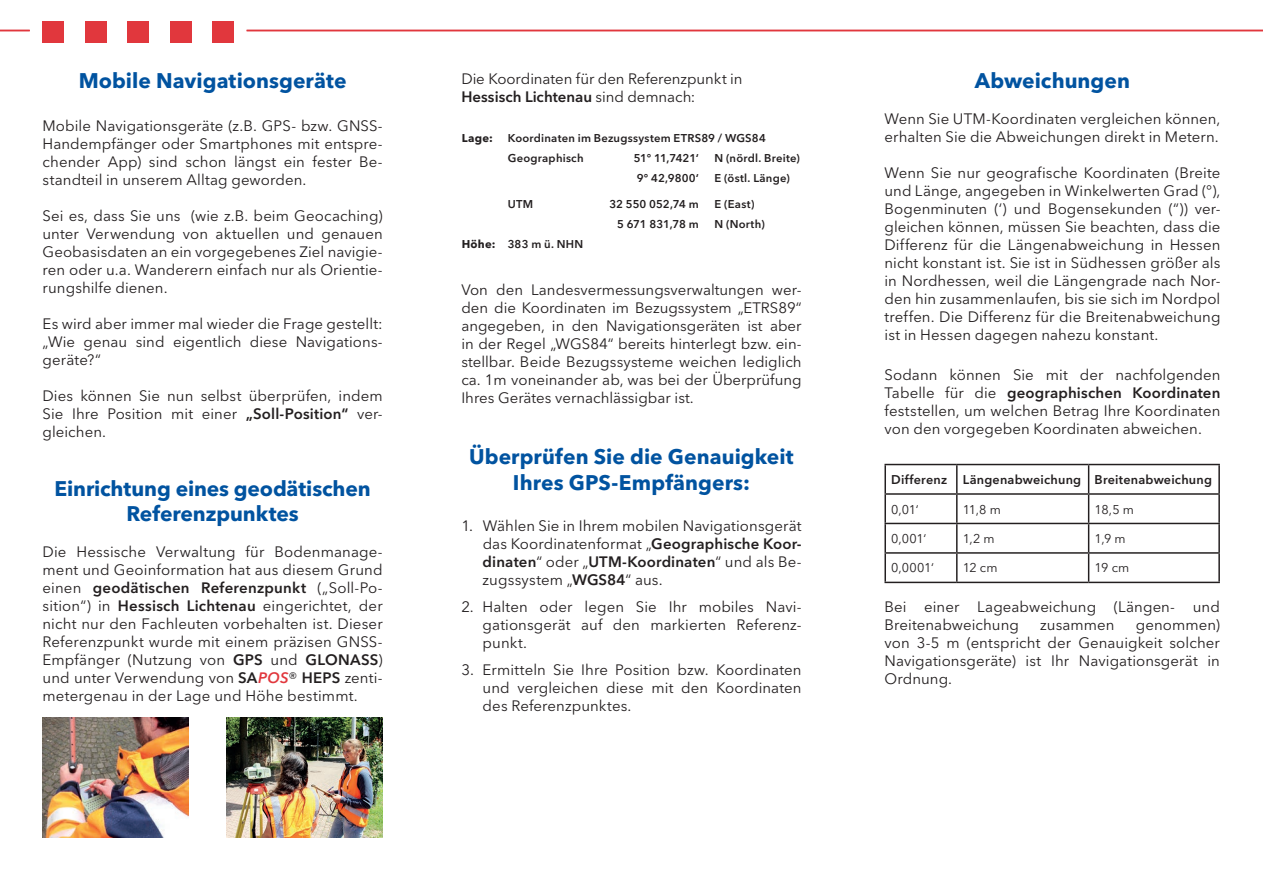
<style>
.page{position:relative;width:1263px;height:893px;background:#fff}
.page>*{position:absolute;margin:0;border:0;box-sizing:border-box;transform-origin:0 0}
.t1{font:700 21px/25.2px "Avenir Next LT Pro";color:#0153a0;text-align:center}
.t2{font:15px/18px "Avenir Next LT Pro";letter-spacing:.005em;color:#231f20;text-align:justify}
.t3{font:12.6px "Avenir Next LT Pro";letter-spacing:-.025em;color:#231f20}
.t4{font:600 12.6px "Avenir Next LT Pro";letter-spacing:.015em;color:#231f20}
.t5{font:600 11.25px/20.1px "Avenir Next LT Pro";letter-spacing:.02em;color:#231f20}
.t6{font:600 11.25px "Avenir Next LT Pro";letter-spacing:-.005em;color:#231f20}
.t7{font:700 11.25px "Avenir Next LT Pro";color:#231f20}
.s1{font-weight:600}
.s2{font-weight:600;font-style:italic;color:#e1373d}
.s3{font-weight:700}
</style>
<div class="page">
<img style="left:43px;top:717px;width:146px;height:120px">
<img style="left:226px;top:717px;width:156px;height:120px">
<hr style="left:884px;top:464px;width:73px;height:1px;background:#231f20">
<hr style="left:884px;top:465px;width:2px;height:28px;background:#231f20">
<hr style="left:957px;top:464px;width:132px;height:1px;background:#231f20">
<hr style="left:1089px;top:464px;width:131px;height:1px;background:#231f20">
<hr style="left:1218px;top:465px;width:2px;height:28px;background:#231f20">
<hr style="left:884px;top:493px;width:73px;height:2px;background:#231f20">
<hr style="left:884px;top:495px;width:2px;height:28px;background:#231f20">
<hr style="left:957px;top:493px;width:132px;height:2px;background:#231f20">
<hr style="left:1089px;top:493px;width:131px;height:2px;background:#231f20">
<hr style="left:1218px;top:495px;width:2px;height:28px;background:#231f20">
<hr style="left:884px;top:523px;width:73px;height:1px;background:#231f20">
<hr style="left:884px;top:524px;width:2px;height:28px;background:#231f20">
<hr style="left:957px;top:523px;width:132px;height:1px;background:#231f20">
<hr style="left:1089px;top:523px;width:131px;height:1px;background:#231f20">
<hr style="left:1218px;top:524px;width:2px;height:28px;background:#231f20">
<hr style="left:884px;top:552px;width:73px;height:2px;background:#231f20">
<hr style="left:884px;top:554px;width:2px;height:28px;background:#231f20">
<hr style="left:957px;top:552px;width:132px;height:2px;background:#231f20">
<svg style="left:956px;top:465px;width:1px;height:117px"></svg>
<hr style="left:1089px;top:552px;width:131px;height:2px;background:#231f20">
<svg style="left:1088px;top:465px;width:1px;height:117px"></svg>
<hr style="left:1218px;top:554px;width:2px;height:28px;background:#231f20">
<hr style="left:884px;top:582px;width:73px;height:1px;background:#231f20">
<hr style="left:957px;top:582px;width:132px;height:1px;background:#231f20">
<hr style="left:1089px;top:582px;width:131px;height:1px;background:#231f20">
<div style="left:43px;top:21px;width:21px;height:22px;background:#e1373d"></div>
<div style="left:170px;top:21px;width:21px;height:22px;background:#e1373d"></div>
<div style="left:213px;top:21px;width:21px;height:22px;background:#e1373d"></div>
<div style="left:128px;top:21px;width:21px;height:22px;background:#e1373d"></div>
<div style="left:85px;top:21px;width:21px;height:22px;background:#e1373d"></div>
<hr style="left:0;top:30px;width:30px;height:1px;background:#e1373d">
<hr style="left:247px;top:30px;width:1016px;height:1px;background:#e1373d">
<h1 class="t1" style="left:79px;top:68px;width:269px">Mobile Navigationsgeräte</h1>
<p class="t2" style="left:43px;top:117px;width:342px">Mobile Navigationsgeräte (z.B. GPS- bzw. GNSS-Handempfänger oder Smartphones mit entspre&shy;chender App) sind schon längst ein fester Be&shy;standteil in unserem Alltag geworden.</p>
<p class="t2" style="left:43px;top:207px;width:342px">Sei es, dass Sie uns (wie z.B. beim Geocaching) unter Verwendung von aktuellen und genauen Geobasisdaten an ein vorgegebenes Ziel navigie&shy;ren oder u.a. Wanderern einfach nur als Orientie&shy;rungshilfe dienen.</p>
<p class="t2" style="left:43px;top:315px;width:342px">Es wird aber immer mal wieder die Frage gestellt: „Wie genau sind eigentlich diese Navigations&shy;geräte?“</p>
<p class="t2" style="left:43px;top:387px;width:342px">Dies können Sie nun selbst überprüfen, indem Sie Ihre Position mit einer <span class="s1">„Soll-Position“</span> ver&shy;gleichen.</p>
<h1 class="t1" style="left:54px;top:475px;width:318px">Einrichtung eines geodätischen<br>Referenzpunktes</h1>
<p class="t2" style="left:43px;top:542px;width:342px">Die Hessische Verwaltung für Bodenmanage&shy;ment und Geoinformation hat aus diesem Grund einen <span class="s1">geodätischen Referenzpunkt</span> („Soll-Po&shy;sition“) in <span class="s1">Hessisch Lichtenau</span> eingerichtet, der nicht nur den Fachleuten vorbehalten ist. Dieser Referenzpunkt wurde mit einem präzisen GNSS-Empfänger (Nutzung von <span class="s1">GPS</span> und <span class="s1">GLONASS</span>) und unter Verwendung von <span class="s1">SA</span><span class="s2">POS</span>® <span class="s1">HEPS</span> zenti&shy;metergenau in der Lage und Höhe bestimmt.</p>
<p class="t2" style="left:461px;top:69px;width:283px">Die Koordinaten für den Referenzpunkt in<br><span class="s1">Hessisch Lichtenau</span> sind demnach:</p>
<p class="t7" style="left:462px;top:131px;width:33px">Lage:</p>
<p class="t5" style="left:508px;top:128px;width:260px">Koordinaten im Bezugssystem ETRS89 / WGS84<br>Geographisch</p>
<p class="t5" style="left:634px;top:148px;width:66px">51° 11,7421‘</p>
<p class="t5" style="left:714px;top:148px;width:87px">N (nördl. Breite)</p>
<p class="t5" style="left:637px;top:168px;width:64px">9° 42,9800‘</p>
<p class="t5" style="left:714px;top:168px;width:77px">E (östl. Länge)</p>
<p class="t5" style="left:508px;top:194px;width:27px">UTM</p>
<p class="t6" style="left:609px;top:197px;width:91px">32 550 052,74 m</p>
<p class="t5" style="left:714px;top:194px;width:41px">E (East)</p>
<p class="t5" style="left:617px;top:214px;width:83px">5 671 831,78 m</p>
<p class="t5" style="left:714px;top:214px;width:52px">N (North)</p>
<p class="t5" style="left:462px;top:234px;width:123px"><span class="s3">Höhe:</span> 383 m ü. NHN</p>
<p class="t2" style="left:461px;top:281px;width:342px">Von den Landesvermessungsverwaltungen wer&shy;den die Koordinaten im Bezugssystem „ETRS89“ angegeben, in den Navigationsgeräten ist aber in der Regel „WGS84“ bereits hinterlegt bzw. ein&shy;stellbar. Beide Bezugssysteme weichen lediglich ca. 1m voneinander ab, was bei der Überprüfung Ihres Gerätes vernachlässigbar ist.</p>
<h1 class="t1" style="left:469px;top:444px;width:326px">Überprüfen Sie die Genauigkeit<br>Ihres GPS-Empfängers:</h1>
<p class="t2" style="left:483px;top:517px;width:320px;text-indent:-21px">1. Wählen Sie in Ihrem mobilen Navigationsgerät das Koordinatenformat „<span class="s1">Geographische Koor&shy;dinaten</span>“ oder „<span class="s1">UTM-Koordinaten</span>“ und als Be&shy;zugssystem „<span class="s1">WGS84</span>“ aus.</p>
<p class="t2" style="left:483px;top:598px;width:320px;text-indent:-21px">2. Halten oder legen Sie Ihr mobiles Navi&shy;gationsgerät auf den markierten Referenz&shy;punkt.</p>
<p class="t2" style="left:483px;top:661px;width:320px;text-indent:-21px">3. Ermitteln Sie Ihre Position bzw. Koordinaten und vergleichen diese mit den Koordinaten des Referenzpunktes.</p>
<h1 class="t1" style="left:975px;top:68px;width:157px">Abweichungen</h1>
<p class="t2" style="left:884px;top:110px;width:337px">Wenn Sie UTM-Koordinaten vergleichen können, erhalten Sie die Abweichungen direkt in Metern.</p>
<p class="t2" style="left:884px;top:164px;width:337px">Wenn Sie nur geografische Koordinaten (Breite und Länge, angegeben in Winkelwerten Grad (°), Bogenminuten (‘) und Bogensekunden (“)) ver&shy;gleichen können, müssen Sie beachten, dass die Differenz für die Längenabweichung in Hessen nicht konstant ist. Sie ist in Südhessen größer als in Nordhessen, weil die Längengrade nach Nor&shy;den hin zusammenlaufen, bis sie sich im Nordpol treffen. Die Differenz für die Breitenabweichung ist in Hessen dagegen nahezu konstant.</p>
<p class="t2" style="left:884px;top:366px;width:337px">Sodann können Sie mit der nachfolgenden Tabelle für die <span class="s1">geographischen Koordinaten </span>feststellen, um welchen Betrag Ihre Koordinaten von den vorgegeben Koordinaten abweichen.</p>
<p class="t4" style="left:891px;top:472px;width:322px">Differenz Längenabweichung Breitenabweichung</p>
<p class="t3" style="left:891px;top:502px;width:29px">0,01‘</p>
<p class="t3" style="left:963px;top:502px;width:40px">11,8 m</p>
<p class="t3" style="left:1094px;top:502px;width:41px">18,5 m</p>
<p class="t3" style="left:891px;top:531px;width:37px">0,001‘</p>
<p class="t3" style="left:963px;top:531px;width:34px">1,2 m</p>
<p class="t3" style="left:1094px;top:531px;width:33px">1,9 m</p>
<p class="t3" style="left:891px;top:560px;width:44px">0,0001‘</p>
<p class="t3" style="left:963px;top:560px;width:36px">12 cm</p>
<p class="t3" style="left:1094px;top:560px;width:36px">19 cm</p>
<p class="t2" style="left:884px;top:598px;width:337px">Bei einer Lageabweichung (Längen- und<br>Breitenabweichung</p>
<p class="t2" style="left:884px;top:616px;width:337px;text-indent:251px">genommen) von 3-5 m (entspricht der Genauigkeit solcher Navigationsgeräte) ist Ihr Navigationsgerät in Ordnung.</p>
<p class="t2" style="left:1040px;top:616px;width:76px">zusammen</p>
</div>
